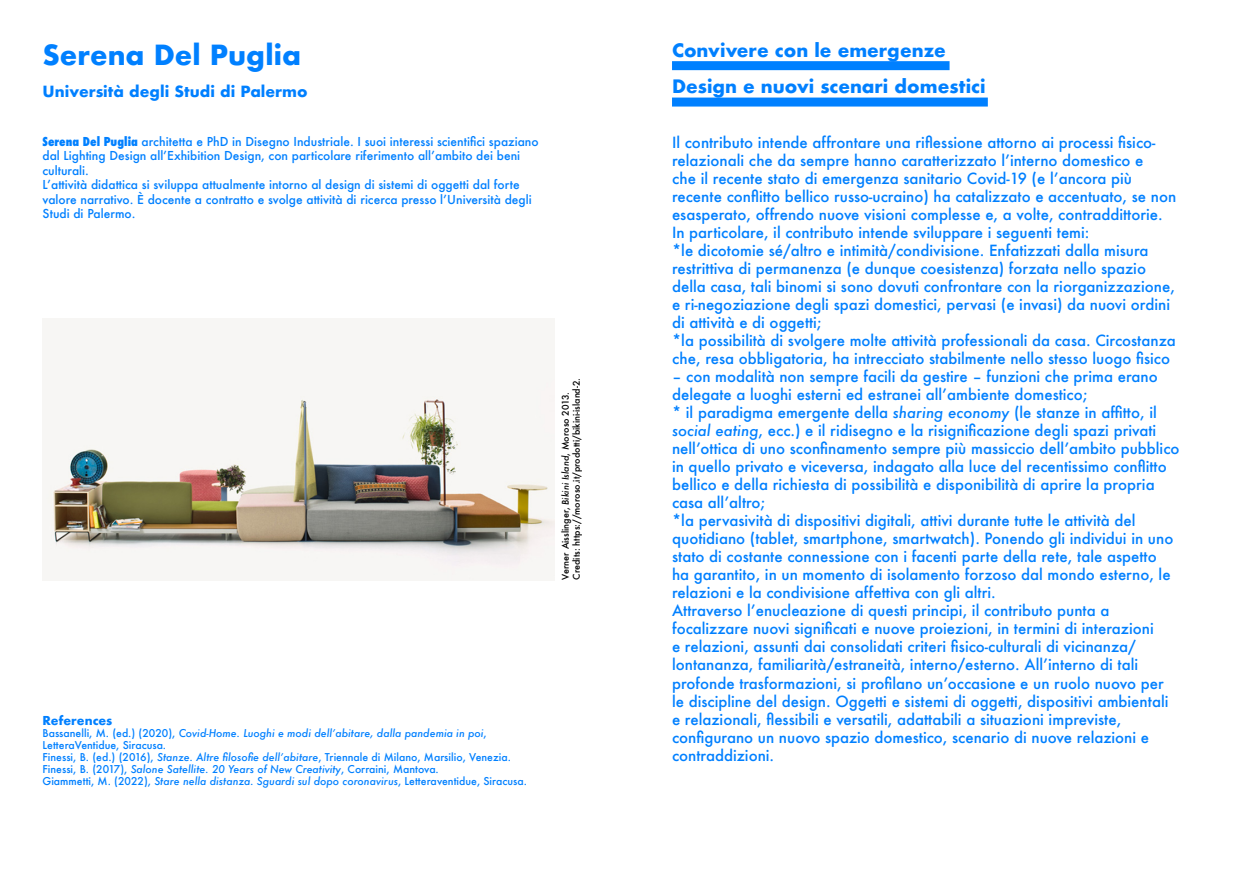
<style>
.page{position:relative;width:1259px;height:893px;background:#fff}
.page>*{position:absolute;margin:0;border:0;box-sizing:border-box;transform-origin:0 0}
.t1{font:700 27px "Futura";color:#0080ff}
.t2{font:700 18px "Futura";color:#0080ff}
.t3{font:500 15px/18px "Futura";color:#0080ff}
.t4{font:700 15px "Futura";color:#0080ff}
.t5{font:500 12px/14.4px "Futura";color:#0080ff}
.t6{font:700 12px "Futura";color:#0080ff}
.t7{font:500 10.5px "Futura";color:#0080ff}
.t8{font:italic 500 10.5px/12px "Futura";color:#0080ff}
.t9{font:500 9px "Futura";color:#000}
.s1{font-weight:800;font-stretch:condensed}
.s2{font-style:italic}
.s3{font-style:normal}
</style>
<div class="page">
<img style="left:43px;top:318px;width:511px;height:263px">
<div style="left:672px;top:61px;width:277px;height:9px;background:#0080ff"></div>
<div style="left:672px;top:98px;width:316px;height:9px;background:#0080ff"></div>
<p class="t1" style="left:43px;top:35px;width:260px">Serena Del Puglia</p>
<p class="t4" style="left:43px;top:81px;width:266px">Università degli Studi di Palermo</p>
<p class="t5" style="left:43px;top:134px;width:498px"><span class="s1">Serena Del Puglia</span> architetta e PhD in Disegno Industriale. I suoi interessi scientifici spaziano dal Lighting Design all’Exhibition Design, con particolare riferimento all’ambito dei beni culturali.</p>
<p class="t5" style="left:43px;top:177px;width:491px">L’attività didattica si sviluppa attualmente intorno al design di sistemi di oggetti dal forte valore narrativo. È docente a contratto e svolge attività di ricerca presso l’Università degli<br>Studi di Palermo.</p>
<p class="t9" style="left:570px;top:580px;width:203px;rotate:-90deg">Credits: https://moroso.it/prodotti/bikini-island-2.</p>
<p class="t9" style="left:559px;top:580px;width:189px;rotate:-90deg">Verner Aisslinger, <span class="s2">Bikini Island</span>, Moroso 2013.</p>
<p class="t6" style="left:43px;top:712px;width:71px">References</p>
<p class="t8" style="left:43px;top:727px;width:446px"><span class="s3">Bassanelli, M. (ed.) (2020),</span> Covid-Home. Luoghi e modi dell’abitare, dalla pandemia in poi<span class="s3">,<br>LetteraVentidue, Siracusa.</span></p>
<p class="t7" style="left:43px;top:750px;width:470px">Finessi, B. (ed.) (2016), <span class="s2">Stanze. Altre filosofie dell’abitare</span>, Triennale di Milano, Marsilio, Venezia.</p>
<p class="t8" style="left:43px;top:763px;width:398px"><span class="s3">Finessi, B. (2017),</span> Salone Satellite. 20 Years of New Creativity<span class="s3">, Corraini, Mantova.</span></p>
<p class="t7" style="left:43px;top:774px;width:486px">Giammetti, M. (2022), <span class="s2">Stare nella distanza. Sguardi sul dopo coronavirus</span>, Letteraventidue, Siracusa.</p>
<p class="t2" style="left:672px;top:38px;width:275px">Convivere con le emergenze</p>
<p class="t2" style="left:672px;top:74px;width:315px">Design e nuovi scenari domestici</p>
<p class="t3" style="left:672px;top:134px;width:506px">Il contributo intende affrontare una riflessione attorno ai processi fisico&shy;relazionali che da sempre hanno caratterizzato l’interno domestico e<br>che il recente stato di emergenza sanitario Covid-19 (e l’ancora più recente conflitto bellico russo-ucraino) ha catalizzato e accentuato, se non esasperato, offrendo nuove visioni complesse e, a volte, contraddittorie.</p>
<p class="t3" style="left:672px;top:224px;width:419px">In particolare, il contributo intende sviluppare i seguenti temi:</p>
<p class="t3" style="left:672px;top:242px;width:504px">*le dicotomie sé/altro e intimità/condivisione. Enfatizzati dalla misura restrittiva di permanenza (e dunque coesistenza) forzata nello spazio della casa, tali binomi si sono dovuti confrontare con la riorganizzazione, e ri-negoziazione degli spazi domestici, pervasi (e invasi) da nuovi ordini di attività e di oggetti;</p>
<p class="t3" style="left:672px;top:332px;width:505px">*la possibilità di svolgere molte attività professionali da casa. Circostanza che, resa obbligatoria, ha intrecciato stabilmente nello stesso luogo fisico</p>
<p class="t3" style="left:672px;top:368px;width:487px">– con modalità non sempre facili da gestire – funzioni che prima erano delegate a luoghi esterni ed estranei all’ambiente domestico;</p>
<p class="t3" style="left:672px;top:404px;width:509px">* il paradigma emergente della <span class="s2">sharing economy</span> (le stanze in affitto, il <span class="s2">social eating</span>, ecc.) e il ridisegno e la risignificazione degli spazi privati nell’ottica di uno sconfinamento sempre più massiccio dell’ambito pubblico in quello privato e viceversa, indagato alla luce del recentissimo conflitto bellico e della richiesta di possibilità e disponibilità di aprire la propria casa all’altro;</p>
<p class="t3" style="left:672px;top:512px;width:503px">*la pervasività di dispositivi digitali, attivi durante tutte le attività del quotidiano (tablet, smartphone, smartwatch). Ponendo gli individui in uno stato di costante connessione con i facenti parte della rete, tale aspetto ha garantito, in un momento di isolamento forzoso dal mondo esterno, le relazioni e la condivisione affettiva con gli altri.</p>
<p class="t3" style="left:672px;top:602px;width:498px">Attraverso l’enucleazione di questi principi, il contributo punta a focalizzare nuovi significati e nuove proiezioni, in termini di interazioni<br>e relazioni, assunti dai consolidati criteri fisico-culturali di vicinanza/ lontananza, familiarità/estraneità, interno/esterno. All’interno di tali profonde trasformazioni, si profilano un’occasione e un ruolo nuovo per le discipline del design. Oggetti e sistemi di oggetti, dispositivi ambientali e relazionali, flessibili e versatili, adattabili a situazioni impreviste, configurano un nuovo spazio domestico, scenario di nuove relazioni e contraddizioni.</p>
</div>
